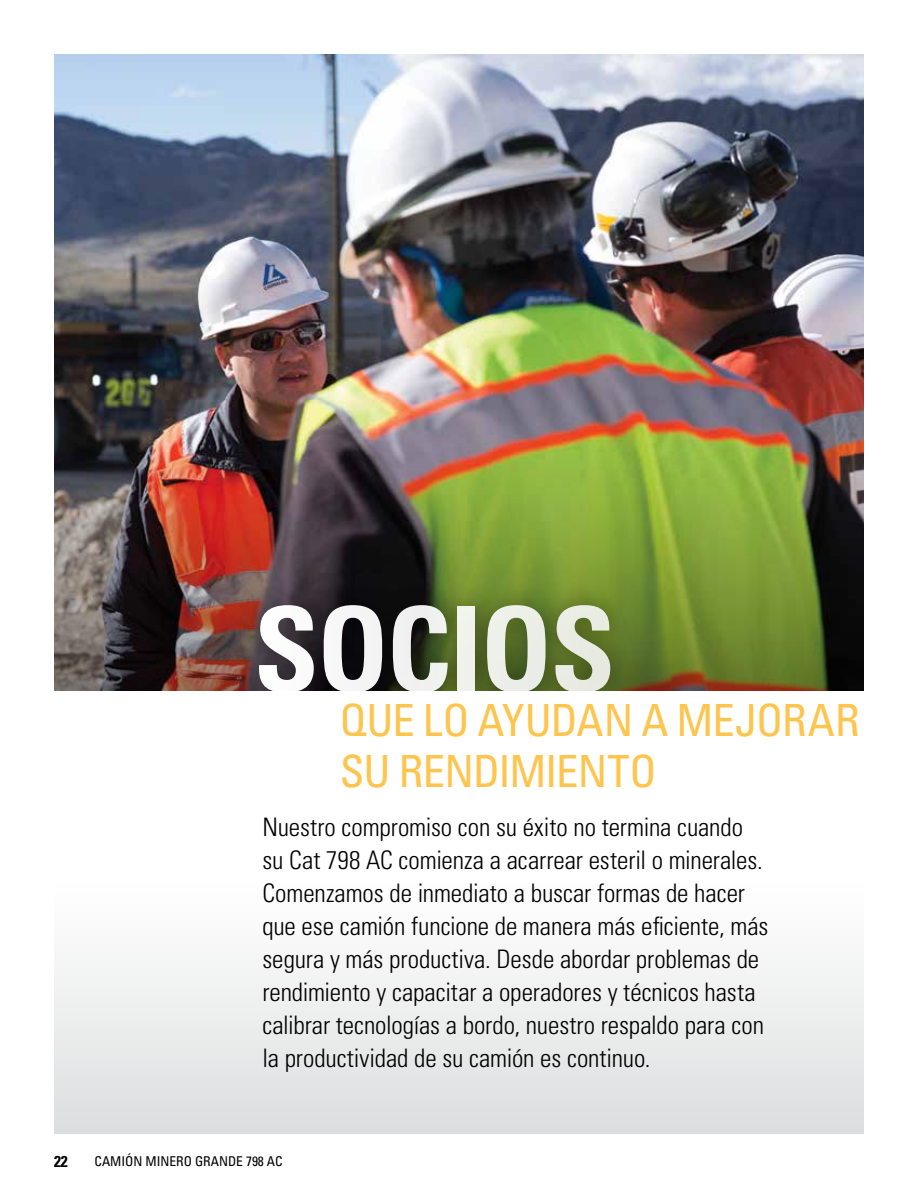
<style>
.page{position:relative;width:918px;height:1188px;background:#fff}
.page>*{position:absolute;margin:0;border:0;box-sizing:border-box;transform-origin:0 0}
.t1{font:700 condensed 117.3px "Univers LT Std";letter-spacing:-.015em;color:#fff}
.t2{font:condensed 44.4px/51px "Univers LT Std";letter-spacing:-.02em;color:#fec54e}
.t3{font:300 condensed 25.5px/33px "Univers LT Std";letter-spacing:-.005em;color:#000}
.t4{font:700 condensed 15.75px "Univers LT Std";color:#000}
.t5{font:condensed 13.5px "Univers LT Std";color:#000}
</style>
<div class="page">
<div style="left:54px;top:883px;width:810px;height:251px;background:linear-gradient(to bottom,#fff,#dcddde)"></div>
<img style="left:54px;top:54px;width:810px;height:386px">
<img style="left:54px;top:440px;width:810px;height:251px">
<div style="left:236px;top:582px;width:397px;height:134px;background:#000;opacity:.4"></div>
<div style="left:19px;top:691px;width:864px;height:25px;background:#fff"></div>
<h1 class="t1" style="left:254px;top:578px;width:363px">SOCIOS</h1>
<h2 class="t2" style="left:340px;top:694px;width:522px">QUE LO AYUDAN A MEJORAR<br>SU RENDIMIENTO</h2>
<p class="t3" style="left:262px;top:811px;width:508px">Nuestro compromiso con su éxito no termina cuando su Cat 798 AC comienza a acarrear esteril o minerales.<br>Comenzamos de inmediato a buscar formas de hacer que ese camión funcione de manera más eficiente, más segura y más productiva. Desde abordar problemas de rendimiento y capacitar a operadores y técnicos hasta calibrar tecnologías a bordo, nuestro respaldo para con la productividad de su camión es continuo.</p>
<p class="t4" style="left:54px;top:1151px;width:15px">22</p>
<p class="t5" style="left:94px;top:1153px;width:190px">CAMIÓN MINERO GRANDE 798 AC</p>
</div>
